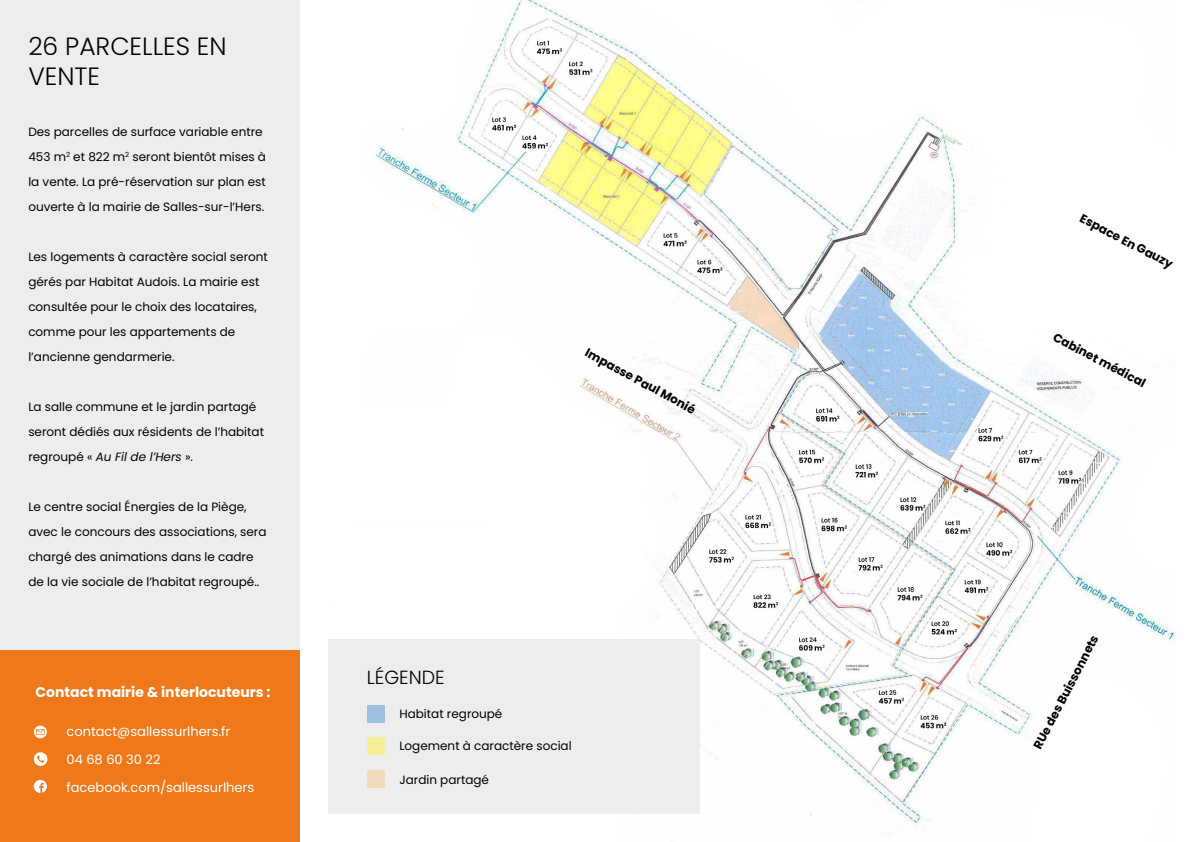
<style>
.page{position:relative;width:1191px;height:842px;background:#fff}
.page>*{position:absolute;margin:0;border:0;box-sizing:border-box;transform-origin:0 0}
.t1{font:300 25px/30px "Poppins";color:#000}
.t2{font:300 19px "Poppins";color:#000}
.t3{font:700 14px "Poppins";color:#fff}
.t4{font:13px/28px "Poppins";color:#fff}
.t5{font:12px/25px "Poppins";color:#000}
.t6{font:700 12px "Poppins";color:#000}
.s1{font-style:italic}
</style>
<div class="page">
<img style="left:299px;top:0;width:876px;height:842px">
<div style="left:0;top:0;width:299px;height:842px;background:#ededed"></div>
<div style="left:328px;top:639px;width:371px;height:175px;background:#ededed"></div>
<div style="left:367px;top:705px;width:17px;height:18px;background:#a0c0e2"></div>
<div style="left:367px;top:737px;width:17px;height:18px;background:#f6ef98"></div>
<div style="left:367px;top:770px;width:17px;height:17px;background:#f2daba"></div>
<div style="left:0;top:651px;width:299px;height:191px;background:#ef781a"></div>
<svg style="left:33px;top:752px;width:14px;height:14px"></svg>
<svg style="left:34px;top:726px;width:13px;height:12px"></svg>
<svg style="left:34px;top:780px;width:13px;height:13px"></svg>
<h1 class="t1" style="left:28px;top:31px;width:200px">26 PARCELLES EN<br>VENTE</h1>
<p class="t5" style="left:28px;top:119px;width:239px">Des parcelles de surface variable entre 453 m<sup>2</sup> et 822 m<sup>2</sup> seront bientôt mises à la vente. La pré-réservation sur plan est ouverte à la mairie de Salles-sur-l’Hers.</p>
<p class="t5" style="left:28px;top:244px;width:241px">Les logements à caractère social seront gérés par Habitat Audois. La mairie est consultée pour le choix des locataires, comme pour les appartements de l’ancienne gendarmerie.</p>
<p class="t5" style="left:28px;top:394px;width:237px">La salle commune et le jardin partagé seront dédiés aux résidents de l’habitat regroupé « <span class="s1">Au Fil de l’Hers</span> ».</p>
<p class="t5" style="left:28px;top:494px;width:240px">Le centre social Énergies de la Piège, avec le concours des associations, sera chargé des animations dans le cadre de la vie sociale de l’habitat regroupé..</p>
<p class="t3" style="left:35px;top:684px;width:236px">Contact mairie &amp; interlocuteurs :</p>
<p class="t4" style="left:67px;top:717px;width:189px">contact@sallessurlhers.fr<br>04 68 60 30 22 facebook.com/sallessurlhers</p>
<p class="t6" style="left:589px;top:346px;width:125px;rotate:28deg">Impasse Paul Monié</p>
<h2 class="t2" style="left:367px;top:666px;width:79px">LÉGENDE</h2>
<p class="t5" style="left:399px;top:701px;width:104px">Habitat regroupé</p>
<p class="t5" style="left:399px;top:733px;width:174px">Logement à caractère social</p>
<p class="t5" style="left:399px;top:767px;width:91px">Jardin partagé</p>
<p class="t6" style="left:1084px;top:211px;width:104px;rotate:28deg">Espace En Gauzy</p>
<p class="t6" style="left:1057px;top:330px;width:104px;rotate:28deg">Cabinet médical</p>
<p class="t6" style="left:1030px;top:744px;width:128px;rotate:-62deg">RUe des Buissonnets</p>
</div>
